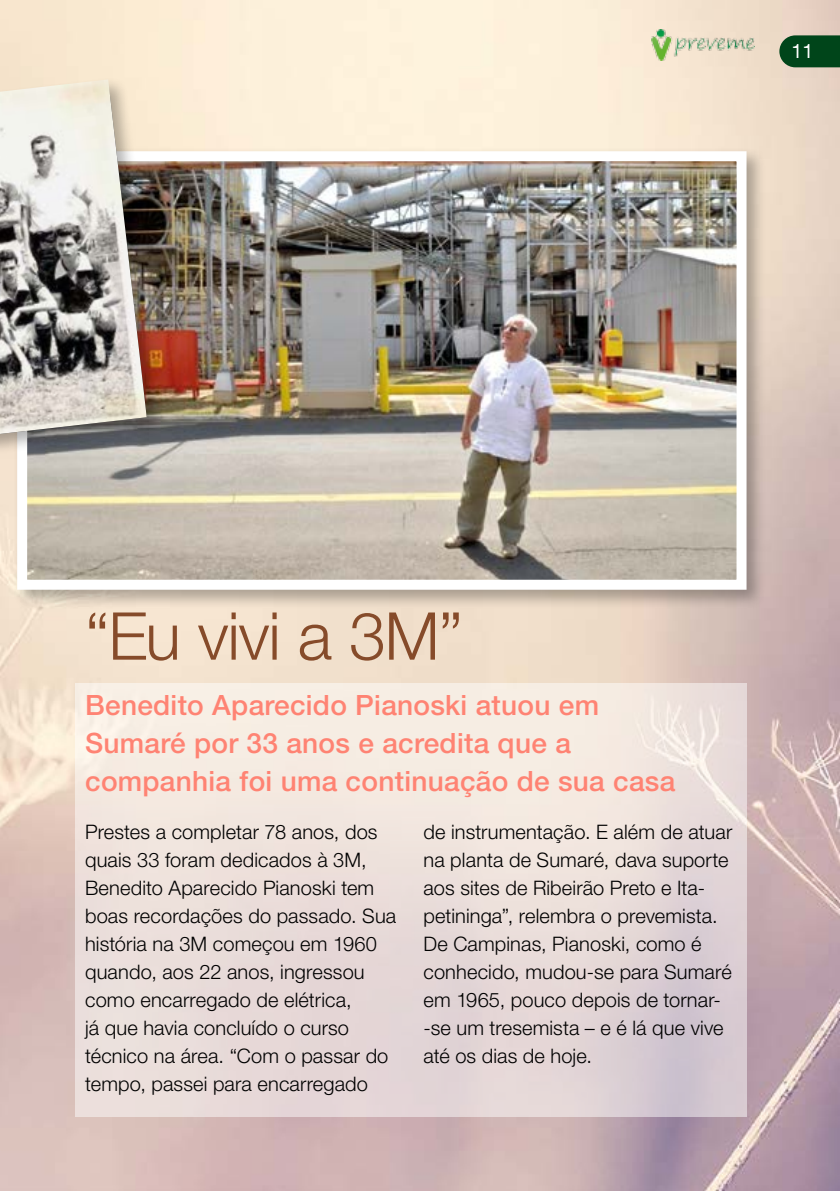
<style>
.page{position:relative;width:840px;height:1191px;background:#fff}
.page>*{position:absolute;margin:0;border:0;box-sizing:border-box;transform-origin:0 0}
.t1{font:300 66px "Helvetica Neue LT Std";letter-spacing:-.015em;color:#864b2a}
.t2{font:500 28px/38px "Helvetica Neue LT Std";letter-spacing:.01em;color:#ff8373}
.t3{font:300 20px/28px "Helvetica Neue LT Std";letter-spacing:.005em;color:#000}
.t4{font:19.8px "Helvetica Neue LT Std";color:#fff}
</style>
<div class="page">
<img style="left:0;top:0;width:839px;height:1191px">
<svg style="left:75px;top:683px;width:671px;height:434px;background:#eadedb"></svg>
<div style="left:13px;top:147px;width:753px;height:462px;background:#000;opacity:.3"></div>
<img style="left:28px;top:162px;width:707px;height:417px">
<div style="left:17px;top:151px;width:729px;height:439px;border:10px solid #fff"></div>
<div style="left:0;top:76px;width:166px;height:412px;background:#000;opacity:.3"></div>
<img style="left:0;top:79px;width:147px;height:355px">
<svg style="left:779px;top:35px;width:60px;height:32px;background:#114f26"></svg>
<img style="left:651px;top:30px;width:102px;height:30px">
<p class="t4" style="left:790px;top:40px;width:23px">11</p>
<h1 class="t1" style="left:85px;top:596px;width:379px">“Eu vivi a 3M”</h1>
<h2 class="t2" style="left:85px;top:685px;width:591px">Benedito Aparecido Pianoski atuou em<br>Sumaré por 33 anos e acredita que a companhia foi uma continuação de sua casa</h2>
<p class="t3" style="left:85px;top:817px;width:312px">Prestes a completar 78 anos, dos quais 33 foram dedicados à 3M,<br>Benedito Aparecido Pianoski tem boas recordações do passado. Sua história na 3M começou em 1960 quando, aos 22 anos, ingressou como encarregado de elétrica,<br>já que havia concluído o curso técnico na área. “Com o passar do tempo, passei para encarregado</p>
<p class="t3" style="left:423px;top:817px;width:310px">de instrumentação. E além de atuar na planta de Sumaré, dava suporte aos sites de Ribeirão Preto e Ita&shy;petininga”, relembra o prevemista.<br>De Campinas, Pianoski, como é conhecido, mudou-se para Sumaré em 1965, pouco depois de tornar--se um tresemista – e é lá que vive até os dias de hoje.</p>
</div>
